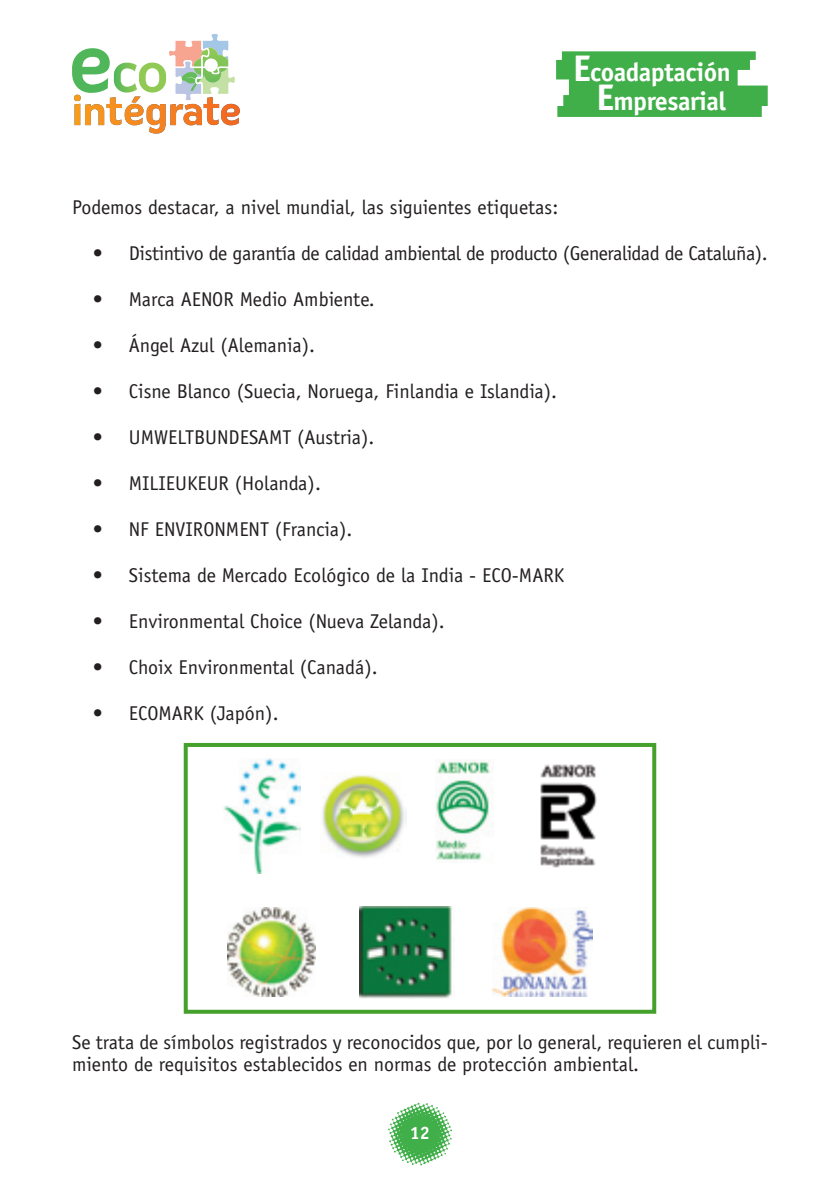
<style>
.page{position:relative;width:840px;height:1191px;background:#fff}
.page>*{position:absolute;margin:0;border:0;box-sizing:border-box;transform-origin:0 0}
.t1{font:700 26px/28.6px "Officina Sans";letter-spacing:-.02em;color:#fff;text-align:right}
.Párrafo_de_lista{font:20px/22px "Officina Sans";color:#231f20}
.Párrafo_de_lista-2{font:20px "Officina Sans";letter-spacing:-.02em;color:#231f20}
.t2{font:700 18px "Officina Sans";color:#fff}
.s1{font-size:37px}
</style>
<div class="page">
<svg style="left:388px;top:1104px;width:35px;height:61px"></svg>
<svg style="left:72px;top:34px;width:168px;height:100px"></svg>
<svg style="left:556px;top:51px;width:211px;height:66px;background:#50b558"></svg>
<img style="left:540px;top:764px;width:56px;height:104px">
<img style="left:223px;top:758px;width:77px;height:115px">
<img style="left:322px;top:775px;width:84px;height:83px">
<img style="left:435px;top:759px;width:58px;height:101px">
<img style="left:228px;top:907px;width:87px;height:90px">
<img style="left:359px;top:906px;width:93px;height:92px">
<img style="left:492px;top:907px;width:100px;height:89px">
<div style="left:184px;top:743px;width:472px;height:270px;border:4px solid #45a12b"></div>
<h1 class="t1" style="left:572px;top:58px;width:159px"><span class="s1">E</span>coadaptación<br><span class="s1">E</span>mpresarial</h1>
<p class="Párrafo_de_lista" style="left:72px;top:196px;width:487px">Podemos destacar, a nivel mundial, las siguientes etiquetas:</p>
<p class="Párrafo_de_lista-2" style="left:93px;top:241px;width:673px">• Distintivo de garantía de calidad ambiental de producto (Generalidad de Cataluña).</p>
<p class="Párrafo_de_lista" style="left:93px;top:288px;width:280px">• Marca AENOR Medio Ambiente.</p>
<p class="Párrafo_de_lista" style="left:93px;top:334px;width:220px">• Ángel Azul (Alemania).</p>
<p class="Párrafo_de_lista" style="left:93px;top:380px;width:462px">• Cisne Blanco (Suecia, Noruega, Finlandia e Islandia).</p>
<p class="Párrafo_de_lista" style="left:93px;top:426px;width:280px">• UMWELTBUNDESAMT (Austria).</p>
<p class="Párrafo_de_lista" style="left:93px;top:472px;width:226px">• MILIEUKEUR (Holanda).</p>
<p class="Párrafo_de_lista" style="left:93px;top:518px;width:258px">• NF ENVIRONMENT (Francia).</p>
<p class="Párrafo_de_lista" style="left:93px;top:564px;width:472px">• Sistema de Mercado Ecológico de la India - ECO-MARK</p>
<p class="Párrafo_de_lista" style="left:93px;top:610px;width:350px">• Environmental Choice (Nueva Zelanda).</p>
<p class="Párrafo_de_lista" style="left:93px;top:656px;width:283px">• Choix Environmental (Canadá).</p>
<p class="Párrafo_de_lista" style="left:93px;top:702px;width:184px">• ECOMARK (Japón).</p>
<p class="Párrafo_de_lista" style="left:72px;top:1030px;width:697px">Se trata de símbolos registrados y reconocidos que, por lo general, requieren el cumpli&shy;miento de requisitos establecidos en normas de protección ambiental.</p>
<p class="t2" style="left:410px;top:1121px;width:22px">12</p>
</div>
